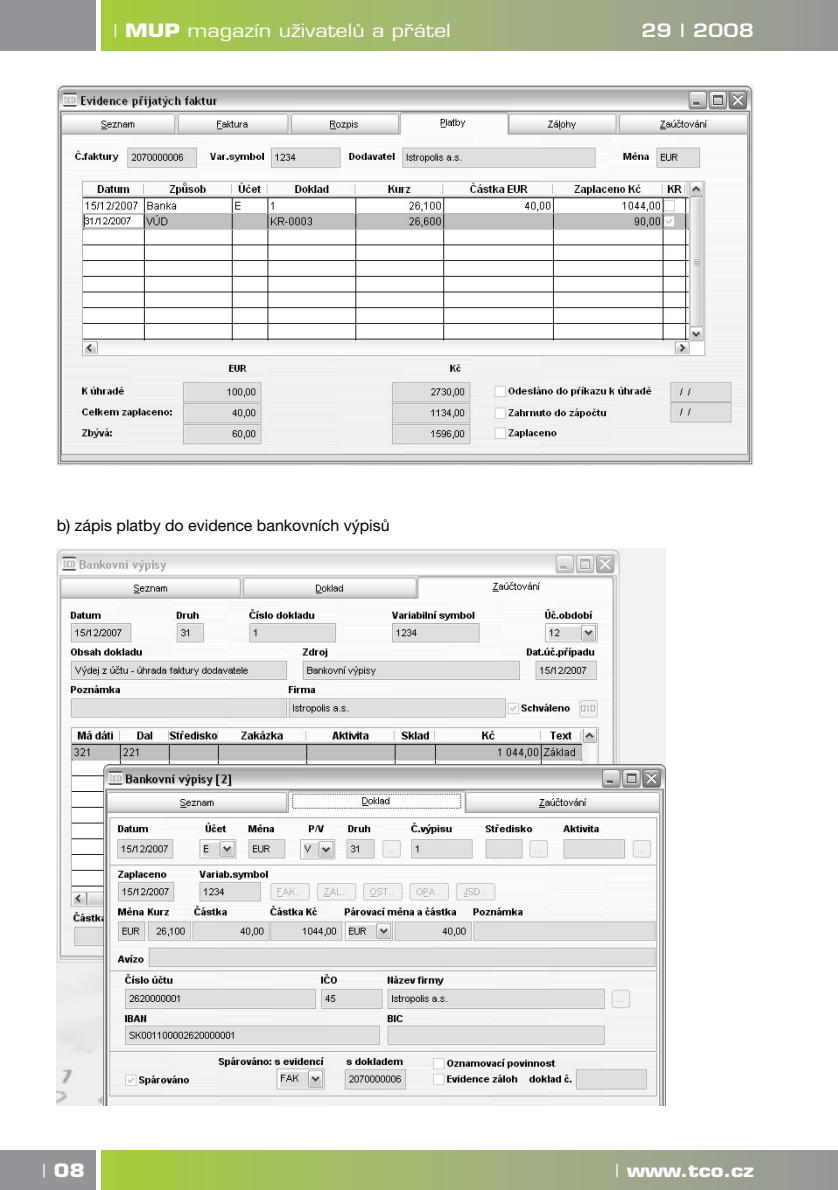
<style>
.page{position:relative;width:838px;height:1190px;background:#fff}
.page>*{position:absolute;margin:0;border:0;box-sizing:border-box;transform-origin:0 0}
.t1{font:18px "Eurostile CE";color:#fff;scale:1.2 1}
.t2{font:700 18px "Eurostile CE";color:#fff;scale:1.2 1}
.t3{font:600 18px "Eurostile CE";color:#fff;scale:1.2 1}
.t4{font:16px "Helvetica Neue CE";color:#000}
.s1{font-family:"Helvetica Neue CE"}
.s2{font-weight:700}
.s3{font-family:"Helvetica Neue CE";font-weight:400}
</style>
<div class="page">
<div style="left:0;top:1151px;width:96px;height:39px;background:#939598"></div>
<div style="left:102px;top:1151px;width:736px;height:39px;background:linear-gradient(to right,#aace44,#9899a2)"></div>
<div style="left:0;top:0;width:96px;height:51px;background:#939598"></div>
<div style="left:102px;top:0;width:736px;height:51px;background:linear-gradient(to right,#a9ce45,#9899a2)"></div>
<img style="left:57px;top:548px;width:609px;height:558px">
<img style="left:57px;top:85px;width:697px;height:381px">
<p class="t1" style="left:113px;top:24px;width:283px"><span class="s1">|</span> <span class="s2">MUP</span> magazín uÏivatelÛ a pfiátel</p>
<p class="t3" style="left:641px;top:24px;width:95px">29 | 2008</p>
<p class="t4" style="left:57px;top:519px;width:335px">b) zápis platby do evidence bankovních výpisů</p>
<p class="t2" style="left:42px;top:1163px;width:37px"><span class="s3">|</span> 08</p>
<p class="t2" style="left:615px;top:1163px;width:117px"><span class="s3">|</span> www.tco.cz</p>
</div>
